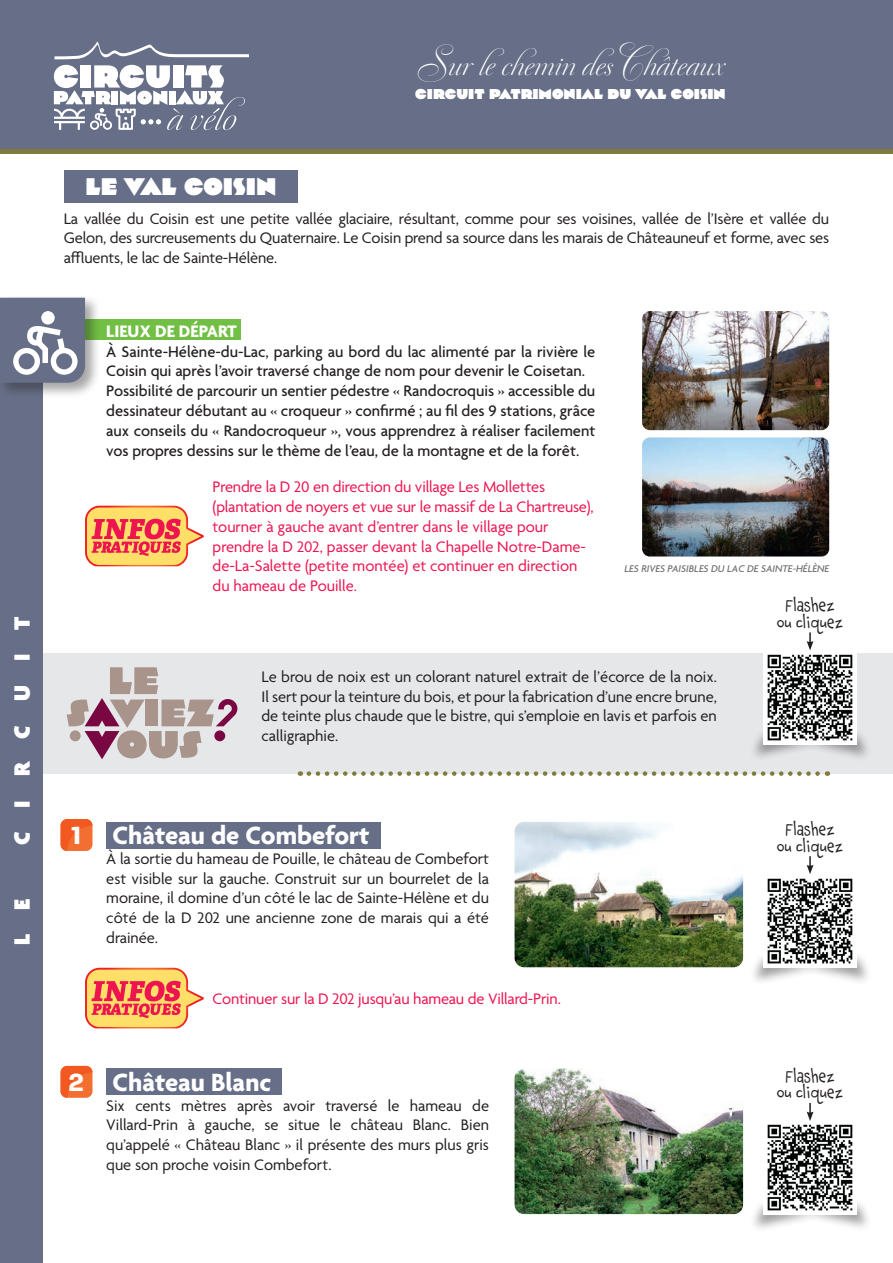
<style>
.page{position:relative;width:893px;height:1263px;background:#fff}
.page>*{position:absolute;margin:0;border:0;box-sizing:border-box;transform-origin:0 0}
.t1{font:34.5px "Dulcinea";letter-spacing:-.005em;color:#fff}
.t2{font:700 27px "Agenda";color:#fff}
.t3{font:700 27px "Paralucent";color:#fff}
.t4{font:800 24px "Impetus";color:#fff}
.t5{font:900 24px "Agenda";letter-spacing:1em;color:#fff}
.t6{font:700 18px "Agenda";color:#fff}
.t7{font:16.5px/19.8px "Agenda";color:#231f20;text-align:justify}
.t8{font:500 16.5px/19.8px "Agenda";color:#231f20}
.t9{font:16.5px/19.8px "Agenda";letter-spacing:-.01em;color:#ed1450}
.t10{font:16.5px/16.5px "Chaloops";color:#231f20;text-align:center}
.t11{font:800 14.25px "Impetus";color:#fff}
.t12{font:italic 500 10.5px "Agenda";color:#6c6d70}
</style>
<div class="page">
<div style="left:0;top:653px;width:893px;height:121px;background:#e6e7e9"></div>
<svg style="left:309px;top:771px;width:519px;height:5px"></svg>
<svg style="left:67px;top:667px;width:170px;height:92px"></svg>
<div style="left:0;top:0;width:893px;height:153px;background:#7f7b3d"></div>
<div style="left:0;top:0;width:893px;height:149px;background:#666f87"></div>
<svg style="left:54px;top:42px;width:194px;height:17px"></svg>
<svg style="left:54px;top:65px;width:191px;height:65px"></svg>
<div style="left:81px;top:319px;width:160px;height:21px;background:#71bf44"></div>
<div style="left:0;top:298px;width:43px;height:965px;background:#666f87"></div>
<div style="left:64px;top:170px;width:234px;height:32px;background:#666f87"></div>
<div style="left:0;top:295px;width:101px;height:103px;background:#231f20;opacity:.4"></div>
<svg style="left:0;top:298px;width:85px;height:85px"></svg>
<svg style="left:85px;top:506px;width:119px;height:60px;background:#f9a471"></svg>
<svg style="left:85px;top:968px;width:119px;height:60px;background:#f9a471"></svg>
<img style="left:642px;top:311px;width:187px;height:119px">
<img style="left:642px;top:437px;width:187px;height:119px">
<div style="left:799px;top:727px;width:74px;height:35px;background:#231f20;opacity:.45"></div>
<div style="left:748px;top:728px;width:74px;height:34px;background:#231f20;opacity:.45"></div>
<img style="left:763px;top:650px;width:94px;height:94px">
<svg style="left:807px;top:632px;width:6px;height:18px"></svg>
<div style="left:799px;top:951px;width:74px;height:35px;background:#231f20;opacity:.45"></div>
<div style="left:748px;top:951px;width:74px;height:35px;background:#231f20;opacity:.45"></div>
<img style="left:763px;top:878px;width:94px;height:90px">
<svg style="left:807px;top:856px;width:6px;height:18px"></svg>
<div style="left:799px;top:1198px;width:74px;height:34px;background:#231f20;opacity:.45"></div>
<div style="left:748px;top:1198px;width:74px;height:35px;background:#231f20;opacity:.45"></div>
<img style="left:763px;top:1124px;width:94px;height:90px">
<svg style="left:807px;top:1103px;width:6px;height:18px"></svg>
<div style="left:106px;top:822px;width:275px;height:26px;background:#666f87"></div>
<div style="left:106px;top:1069px;width:176px;height:26px;background:#666f87"></div>
<svg style="left:60px;top:819px;width:33px;height:32px"></svg>
<img style="left:515px;top:822px;width:228px;height:145px">
<img style="left:515px;top:1069px;width:228px;height:145px">
<svg style="left:60px;top:1065px;width:33px;height:33px"></svg>
<h3 class="t5" style="left:9px;top:845px;width:231px;rotate:-90deg">CIRCUIT</h3>
<h3 class="t5" style="left:9px;top:945px;width:48px;rotate:-90deg">L E</h3>
<h1 class="t1" style="left:416px;top:43px;width:310px">Sur le chemin des Châteaux</h1>
<p class="t11" style="left:415px;top:85px;width:312px">CIRCUIT PATRIMONIAL DU VAL COISIN</p>
<h3 class="t4" style="left:85px;top:171px;width:193px">LE VAL COISIN</h3>
<p class="t7" style="left:64px;top:209px;width:767px">La vallée du Coisin est une petite vallée glaciaire, résultant, comme pour ses voisines, vallée de l’Isère et vallée du Gelon, des surcreusements du Quaternaire. Le Coisin prend sa source dans les marais de Châteauneuf et forme, avec ses affluents, le lac de Sainte-Hélène.</p>
<p class="t6" style="left:106px;top:321px;width:132px">LIEUX DE DÉPART</p>
<p class="t8" style="left:106px;top:342px;width:491px">À Sainte-Hélène-du-Lac, parking au bord du lac alimenté par la rivière le Coisin qui après l’avoir traversé change de nom pour devenir le Coisetan.<br>Possibilité de parcourir un sentier pédestre « Randocroquis » accessible du dessinateur débutant au « croqueur » confirmé ; au fil des 9 stations, grâce aux conseils du « Randocroqueur », vous apprendrez à réaliser facilement vos propres dessins sur le thème de l’eau, de la montagne et de la forêt.</p>
<p class="t9" style="left:213px;top:478px;width:383px">Prendre la D 20 en direction du village Les Mollettes (plantation de noyers et vue sur le massif de La Chartreuse), tourner à gauche avant d’entrer dans le village pour prendre la D 202, passer devant la Chapelle Notre-Dame&shy;de-La-Salette (petite montée) et continuer en direction du hameau de Pouille.</p>
<p class="t12" style="left:625px;top:562px;width:206px">LES RIVES PAISIBLES DU LAC DE SAINTE-HÉLÈNE</p>
<p class="t10" style="left:777px;top:597px;width:68px">Flashez ou cliquez</p>
<p class="t7" style="left:261px;top:668px;width:457px">Le brou de noix est un colorant naturel extrait de l’écorce de la noix.<br>Il sert pour la teinture du bois, et pour la fabrication d’une encre brune, de teinte plus chaude que le bistre, qui s’emploie en lavis et parfois en calligraphie.</p>
<h2 class="t3" style="left:71px;top:819px;width:11px">1</h2>
<h2 class="t2" style="left:112px;top:821px;width:259px">Château de Combefort</h2>
<p class="t7" style="left:106px;top:849px;width:384px">À la sortie du hameau de Pouille, le château de Combefort est visible sur la gauche. Construit sur un bourrelet de la moraine, il domine d’un côté le lac de Sainte-Hélène et du côté de la D 202 une ancienne zone de marais qui a été drainée.</p>
<p class="t9" style="left:213px;top:989px;width:350px">Continuer sur la D 202 jusqu’au hameau de Villard-Prin.</p>
<h2 class="t3" style="left:69px;top:1066px;width:17px">2</h2>
<h2 class="t2" style="left:112px;top:1067px;width:161px">Château Blanc</h2>
<p class="t7" style="left:106px;top:1096px;width:384px">Six cents mètres après avoir traversé le hameau de Villard-Prin à gauche, se situe le château Blanc. Bien qu’appelé « Château Blanc » il présente des murs plus gris que son proche voisin Combefort.</p>
<p class="t10" style="left:777px;top:821px;width:68px">Flashez ou cliquez</p>
<p class="t10" style="left:777px;top:1068px;width:68px">Flashez ou cliquez</p>
</div>
